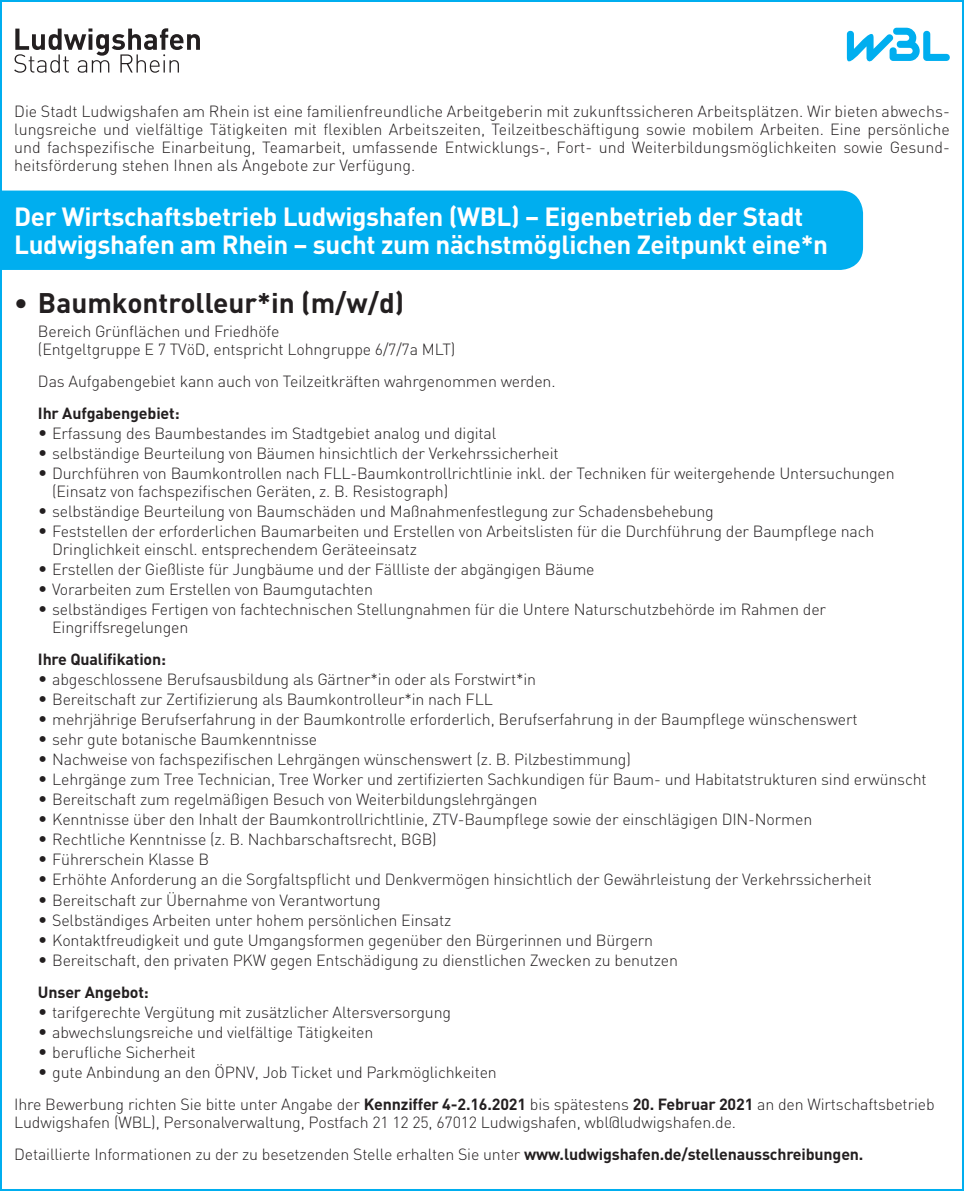
<style>
.page{position:relative;width:964px;height:1191px;background:#fff}
.page>*{position:absolute;margin:0;border:0;box-sizing:border-box;transform-origin:0 0}
.t1{font:700 28px "DIN";color:#231f20}
.t2{font:700 26px/28px "DIN";letter-spacing:-.015em;color:#fff}
.t3{font:300 16px/18px "DIN";letter-spacing:-.01em;color:#231f20}
.t4{font:700 16px "DIN";letter-spacing:-.01em;color:#231f20}
.s1{font-size:18px}
.s2{font-weight:700}
</style>
<div class="page">
<svg style="left:847px;top:27px;width:103px;height:35px"></svg>
<div style="left:0;top:190px;width:863px;height:80px;background:#00aeef"></div>
<svg style="left:14px;top:28px;width:186px;height:45px"></svg>
<p class="t3" style="left:14px;top:102px;width:937px;text-align:justify">Die Stadt Ludwigshafen am Rhein ist eine familienfreundliche Arbeitgeberin mit zukunftssicheren Arbeitsplätzen. Wir bieten abwechs&shy;lungsreiche und vielfältige Tätigkeiten mit flexiblen Arbeitszeiten, Teilzeitbeschäftigung sowie mobilem Arbeiten. Eine persönliche und fachspezifische Einarbeitung, Teamarbeit, umfassende Entwicklungs-, Fort- und Weiterbildungsmöglichkeiten sowie Gesund&shy;heitsförderung stehen Ihnen als Angebote zur Verfügung.</p>
<h2 class="t2" style="left:14px;top:201px;width:815px">Der Wirtschaftsbetrieb Ludwigshafen (WBL) – Eigenbetrieb der Stadt<br>Ludwigshafen am Rhein – sucht zum nächstmöglichen Zeitpunkt eine*n</h2>
<h1 class="t1" style="left:14px;top:285px;width:391px">• Baumkontrolleur*in (m/w/d)</h1>
<p class="t3" style="left:38px;top:322px;width:419px">Bereich Grünflächen und Friedhöfe<br>(Entgeltgruppe E 7 TVöD, entspricht Lohngruppe 6/7/7a MLT)</p>
<p class="t3" style="left:38px;top:372px;width:519px">Das Aufgabengebiet kann auch von Teilzeitkräften wahrgenommen werden.</p>
<p class="t4" style="left:38px;top:403px;width:143px">Ihr Aufgabengebiet:</p>
<p class="t3" style="left:38px;top:424px;width:460px"><span class="s1">•</span> Erfassung des Baumbestandes im Stadtgebiet analog und digital</p>
<p class="t3" style="left:38px;top:444px;width:522px"><span class="s1">•</span> selbständige Beurteilung von Bäumen hinsichtlich der Verkehrssicherheit</p>
<p class="t3" style="left:52px;top:464px;width:844px;text-indent:-14px"><span class="s1">•</span> Durchführen von Baumkontrollen nach FLL-Baumkontrollrichtlinie inkl. der Techniken für weitergehende Untersuchungen (Einsatz von fachspezifischen Geräten, z. B. Resistograph)</p>
<p class="t3" style="left:38px;top:502px;width:677px"><span class="s1">•</span> selbständige Beurteilung von Baumschäden und Maßnahmenfestlegung zur Schadensbehebung</p>
<p class="t3" style="left:52px;top:522px;width:824px;text-indent:-14px"><span class="s1">•</span> Feststellen der erforderlichen Baumarbeiten und Erstellen von Arbeitslisten für die Durchführung der Baumpflege nach<br>Dringlichkeit einschl. entsprechendem Geräteeinsatz</p>
<p class="t3" style="left:38px;top:560px;width:558px"><span class="s1">•</span> Erstellen der Gießliste für Jungbäume und der Fällliste der abgängigen Bäume</p>
<p class="t3" style="left:38px;top:580px;width:336px"><span class="s1">•</span> Vorarbeiten zum Erstellen von Baumgutachten</p>
<p class="t3" style="left:52px;top:600px;width:775px;text-indent:-14px"><span class="s1">•</span> selbständiges Fertigen von fachtechnischen Stellungnahmen für die Untere Naturschutzbehörde im Rahmen der<br>Eingriffsregelungen</p>
<p class="t4" style="left:38px;top:649px;width:130px">Ihre Qualifikation:</p>
<p class="t3" style="left:38px;top:670px;width:499px"><span class="s1">•</span> abgeschlossene Berufsausbildung als Gärtner*in oder als Forstwirt*in</p>
<p class="t3" style="left:38px;top:690px;width:456px"><span class="s1">•</span> Bereitschaft zur Zertifizierung als Baumkontrolleur*in nach FLL</p>
<p class="t3" style="left:38px;top:710px;width:821px"><span class="s1">•</span> mehrjährige Berufserfahrung in der Baumkontrolle erforderlich, Berufserfahrung in der Baumpflege wünschenswert</p>
<p class="t3" style="left:38px;top:730px;width:281px"><span class="s1">•</span> sehr gute botanische Baumkenntnisse</p>
<p class="t3" style="left:38px;top:750px;width:594px"><span class="s1">•</span> Nachweise von fachspezifischen Lehrgängen wünschenswert (z. B. Pilzbestimmung)</p>
<p class="t3" style="left:38px;top:770px;width:890px"><span class="s1">•</span> Lehrgänge zum Tree Technician, Tree Worker und zertifizierten Sachkundigen für Baum- und Habitatstrukturen sind erwünscht</p>
<p class="t3" style="left:38px;top:790px;width:501px"><span class="s1">•</span> Bereitschaft zum regelmäßigen Besuch von Weiterbildungslehrgängen</p>
<p class="t3" style="left:38px;top:810px;width:776px"><span class="s1">•</span> Kenntnisse über den Inhalt der Baumkontrollrichtlinie, ZTV-Baumpflege sowie der einschlägigen DIN-Normen</p>
<p class="t3" style="left:38px;top:830px;width:400px"><span class="s1">•</span> Rechtliche Kenntnisse (z. B. Nachbarschaftsrecht, BGB)</p>
<p class="t3" style="left:38px;top:850px;width:173px"><span class="s1">•</span> Führerschein Klasse B</p>
<p class="t3" style="left:38px;top:870px;width:835px"><span class="s1">•</span> Erhöhte Anforderung an die Sorgfaltspflicht und Denkvermögen hinsichtlich der Gewährleistung der Verkehrssicherheit</p>
<p class="t3" style="left:38px;top:890px;width:344px"><span class="s1">•</span> Bereitschaft zur Übernahme von Verantwortung</p>
<p class="t3" style="left:38px;top:910px;width:415px"><span class="s1">•</span> Selbständiges Arbeiten unter hohem persönlichen Einsatz</p>
<p class="t3" style="left:38px;top:930px;width:617px"><span class="s1">•</span> Kontaktfreudigkeit und gute Umgangsformen gegenüber den Bürgerinnen und Bürgern</p>
<p class="t3" style="left:38px;top:943px;width:641px;line-height:32.2px"><span class="s1">•</span> Bereitschaft, den privaten PKW gegen Entschädigung zu dienstlichen Zwecken zu benutzen<br><span class="s2">Unser Angebot:</span></p>
<p class="t3" style="left:38px;top:1002px;width:415px"><span class="s1">•</span> tarifgerechte Vergütung mit zusätzlicher Altersversorgung</p>
<p class="t3" style="left:38px;top:1022px;width:337px"><span class="s1">•</span> abwechslungsreiche und vielfältige Tätigkeiten</p>
<p class="t3" style="left:38px;top:1042px;width:159px"><span class="s1">•</span> berufliche Sicherheit</p>
<p class="t3" style="left:14px;top:1055px;width:922px;line-height:32.2px;text-indent:24px"><span class="s1">•</span> gute Anbindung an den ÖPNV, Job Ticket und Parkmöglichkeiten<br>Ihre Bewerbung richten Sie bitte unter Angabe der <span class="s2">Kennziffer 4-2.16.2021</span> bis spätestens <span class="s2">20. Februar 2021</span> an den Wirtschaftsbetrieb</p>
<p class="t3" style="left:14px;top:1106px;width:851px;line-height:32.2px">Ludwigshafen (WBL), Personalverwaltung, Postfach 21 12 25, 67012 Ludwigshafen, wbl@ludwigshafen.de.<br>Detaillierte Informationen zu der zu besetzenden Stelle erhalten Sie unter <span class="s2">www.ludwigshafen.de/stellenausschreibungen.</span></p>
</div>
